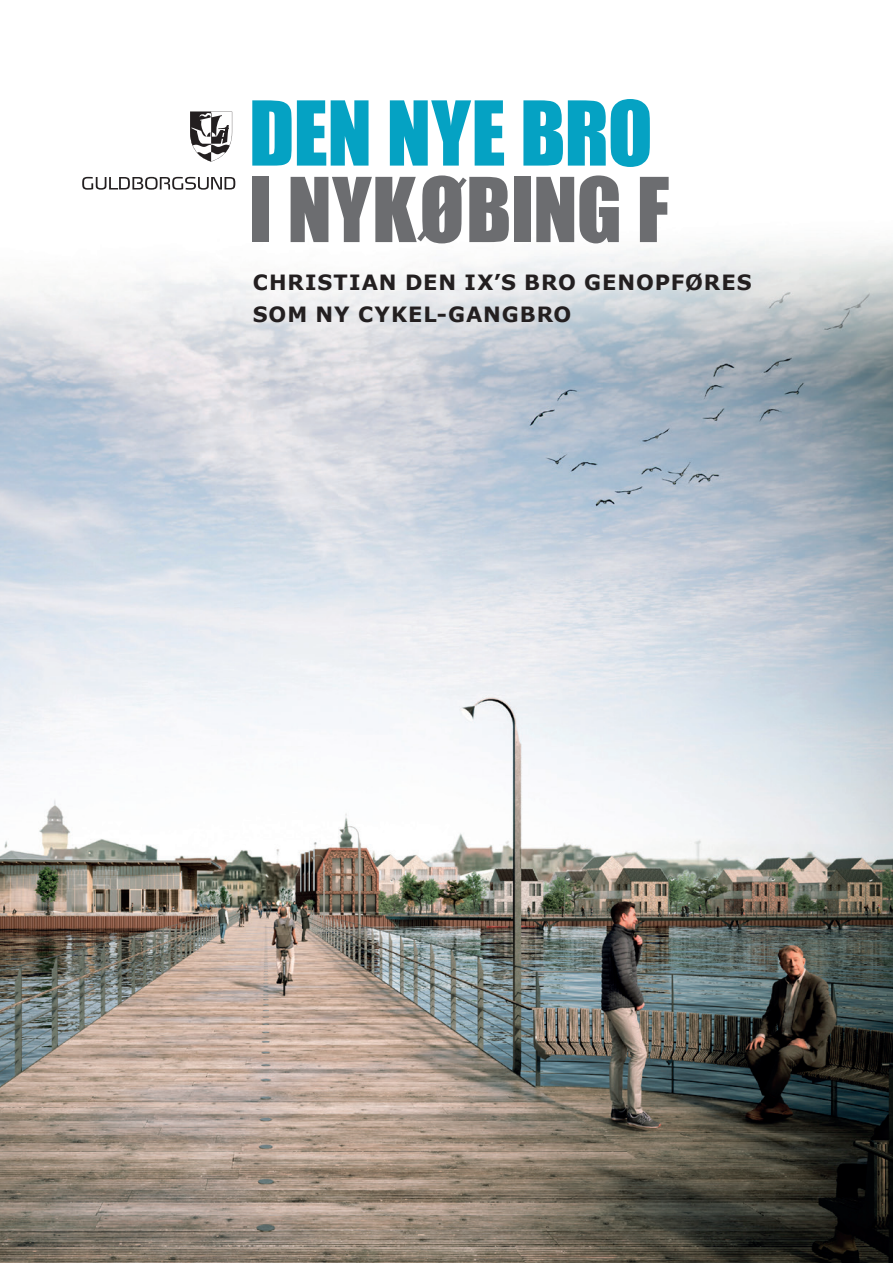
<style>
.page{position:relative;width:893px;height:1263px;background:#fff}
.page>*{position:absolute;margin:0;border:0;box-sizing:border-box;transform-origin:0 0}
.t1{font:82.5px "Impact";letter-spacing:.005em;color:#6c6d70}
.t2{font:82.5px "Impact";letter-spacing:-.01em;color:#05a2c3}
.t3{font:700 21px/31.5px "Verdana";letter-spacing:.045em;color:#231f20}
</style>
<div class="page">
<img style="left:0;top:242px;width:893px;height:1021px">
<svg style="left:82px;top:177px;width:153px;height:13px"></svg>
<svg style="left:190px;top:112px;width:42px;height:50px"></svg>
<h1 class="t2" style="left:249px;top:69px;width:405px">DEN NYE BRO</h1>
<h1 class="t1" style="left:249px;top:146px;width:422px">I NYKØBING F</h1>
<p class="t3" style="left:253px;top:266px;width:501px">CHRISTIAN DEN IX’S BRO GENOPFØRES<br>SOM NY CYKEL-GANGBRO</p>
</div>
